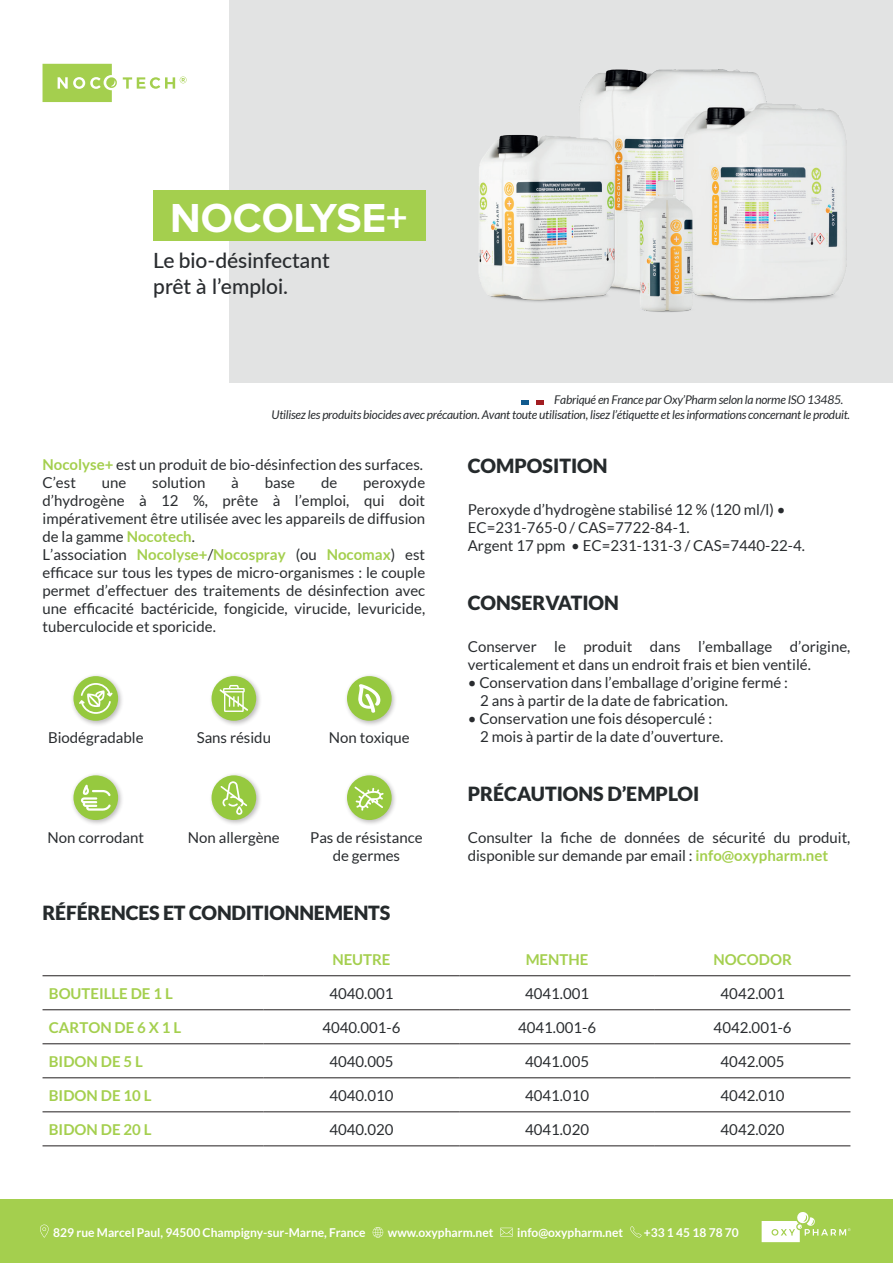
<style>
.page{position:relative;width:893px;height:1263px;background:#fff}
.page>*{position:absolute;margin:0;border:0;box-sizing:border-box;transform-origin:0 0}
.t1{font:700 42px "Proxima Nova";color:#fff}
.t2{font:500 21px/25.2px "Lato";color:#292c2f}
.t3{font:900 19.5px "Lato";color:#252a2c}
.t4{font:15px/18px "Lato";color:#292c2f}
.t5{font:700 15px "Lato";color:#a4cf4e}
.t6{font:700 12.3px "Lato";color:#fff}
.t7{font:italic 12px "Lato";letter-spacing:-.02em;color:#292c2f}
.s1{font-weight:700;color:#a4cf4e}
</style>
<div class="page">
<div style="left:0;top:1199px;width:893px;height:64px;background:#a4cf4e"></div>
<svg style="left:40px;top:1224px;width:9px;height:13px"></svg>
<svg style="left:373px;top:1227px;width:10px;height:10px"></svg>
<svg style="left:500px;top:1228px;width:13px;height:8px"></svg>
<svg style="left:630px;top:1226px;width:11px;height:11px"></svg>
<svg style="left:762px;top:1212px;width:88px;height:30px"></svg>
<div style="left:229px;top:0;width:664px;height:383px;background:#e2e3e3"></div>
<div style="left:153px;top:191px;width:272px;height:50px;background:#a4cf4e"></div>
<svg style="left:521px;top:400px;width:23px;height:4px"></svg>
<svg style="left:43px;top:64px;width:144px;height:38px"></svg>
<div style="left:71px;top:673px;width:53px;height:54px;background:#231f20;opacity:.3"></div>
<div style="left:73px;top:676px;width:45px;height:45px;background:#96c93f;border-radius:50%"></div>
<svg style="left:79px;top:683px;width:33px;height:31px"></svg>
<div style="left:71px;top:772px;width:53px;height:54px;background:#231f20;opacity:.3"></div>
<div style="left:73px;top:775px;width:45px;height:45px;background:#96c93f;border-radius:50%"></div>
<svg style="left:81px;top:785px;width:30px;height:26px"></svg>
<div style="left:344px;top:673px;width:54px;height:54px;background:#231f20;opacity:.3"></div>
<div style="left:347px;top:676px;width:45px;height:45px;background:#96c93f;border-radius:50%"></div>
<svg style="left:358px;top:684px;width:22px;height:29px"></svg>
<div style="left:209px;top:673px;width:53px;height:54px;background:#231f20;opacity:.3"></div>
<div style="left:212px;top:676px;width:44px;height:45px;background:#96c93f;border-radius:50%"></div>
<svg style="left:220px;top:685px;width:28px;height:27px"></svg>
<div style="left:209px;top:772px;width:53px;height:54px;background:#231f20;opacity:.3"></div>
<div style="left:212px;top:775px;width:44px;height:45px;background:#96c93f;border-radius:50%"></div>
<svg style="left:220px;top:781px;width:27px;height:34px"></svg>
<div style="left:344px;top:772px;width:54px;height:54px;background:#231f20;opacity:.3"></div>
<div style="left:347px;top:775px;width:45px;height:45px;background:#96c93f;border-radius:50%"></div>
<svg style="left:354px;top:786px;width:30px;height:25px"></svg>
<hr style="left:43px;top:975px;width:221px;height:1px;background:#231f20">
<hr style="left:264px;top:975px;width:195px;height:1px;background:#231f20">
<hr style="left:459px;top:975px;width:196px;height:1px;background:#231f20">
<hr style="left:655px;top:975px;width:195px;height:1px;background:#231f20">
<hr style="left:43px;top:1009px;width:221px;height:1px;background:#231f20">
<hr style="left:264px;top:1009px;width:195px;height:1px;background:#231f20">
<hr style="left:459px;top:1009px;width:196px;height:1px;background:#231f20">
<hr style="left:655px;top:1009px;width:195px;height:1px;background:#231f20">
<hr style="left:43px;top:1043px;width:221px;height:1px;background:#231f20">
<hr style="left:264px;top:1043px;width:195px;height:1px;background:#231f20">
<hr style="left:459px;top:1043px;width:196px;height:1px;background:#231f20">
<hr style="left:655px;top:1043px;width:195px;height:1px;background:#231f20">
<hr style="left:43px;top:1077px;width:221px;height:1px;background:#231f20">
<hr style="left:264px;top:1077px;width:195px;height:1px;background:#231f20">
<hr style="left:459px;top:1077px;width:196px;height:1px;background:#231f20">
<hr style="left:655px;top:1077px;width:195px;height:1px;background:#231f20">
<hr style="left:43px;top:1111px;width:221px;height:1px;background:#231f20">
<hr style="left:264px;top:1111px;width:195px;height:1px;background:#231f20">
<hr style="left:459px;top:1111px;width:196px;height:1px;background:#231f20">
<hr style="left:655px;top:1111px;width:195px;height:1px;background:#231f20">
<hr style="left:43px;top:1145px;width:221px;height:1px;background:#231f20">
<hr style="left:264px;top:1145px;width:195px;height:1px;background:#231f20">
<hr style="left:459px;top:1145px;width:196px;height:1px;background:#231f20">
<hr style="left:655px;top:1145px;width:195px;height:1px;background:#231f20">
<img style="left:479px;top:69px;width:368px;height:243px">
<h1 class="t1" style="left:170px;top:194px;width:239px">NOCOLYSE+</h1>
<h2 class="t2" style="left:153px;top:247px;width:178px">Le bio-désinfectant prêt à l’emploi.</h2>
<p class="t7" style="left:554px;top:393px;width:291px">Fabriqué en France par Oxy’Pharm selon la norme ISO 13485.</p>
<p class="t7" style="left:272px;top:408px;width:580px">Utilisez les produits biocides avec précaution. Avant toute utilisation, lisez l’étiquette et les informations concernant le produit.</p>
<p class="t4" style="left:43px;top:455px;width:382px"><span class="s1">Nocolyse+</span> est un produit de bio-désinfection des surfaces.<br>C’est</p>
<p class="t4" style="left:43px;top:473px;width:384px;text-indent:321px">peroxyde d’hydrogène à 12 %, prête à l’emploi, qui doit impérativement être utilisée avec les appareils de diffusion de la gamme <span class="s1">Nocotech</span>.<br>L’association <span class="s1">Nocolyse+</span>/<span class="s1">Nocospray</span> (ou <span class="s1">Nocomax</span>) est efficace sur tous les types de micro-organismes : le couple permet d’effectuer des traitements de désinfection avec une efficacité bactéricide, fongicide, virucide, levuricide, tuberculocide et sporicide.</p>
<p class="t4" style="left:102px;top:473px;width:26px">une</p>
<p class="t4" style="left:152px;top:473px;width:55px">solution</p>
<p class="t4" style="left:231px;top:473px;width:9px">à</p>
<p class="t4" style="left:265px;top:473px;width:32px">base</p>
<p class="t4" style="left:321px;top:473px;width:18px">de</p>
<p class="t4" style="left:48px;top:729px;width:97px">Biodégradable</p>
<p class="t4" style="left:197px;top:729px;width:76px">Sans résidu</p>
<p class="t4" style="left:329px;top:729px;width:82px">Non toxique</p>
<p class="t4" style="left:47px;top:828px;width:98px">Non corrodant</p>
<p class="t4" style="left:188px;top:828px;width:93px">Non allergène</p>
<p class="t4" style="left:310px;top:828px;width:114px;text-align:center">Pas de résistance de germes</p>
<h3 class="t3" style="left:43px;top:902px;width:349px">RÉFÉRENCES ET CONDITIONNEMENTS</h3>
<h3 class="t3" style="left:468px;top:455px;width:141px">COMPOSITION</h3>
<p class="t4" style="left:468px;top:500px;width:339px">Peroxyde d’hydrogène stabilisé 12 % (120 ml/l) •<br>EC=231-765-0 / CAS=7722-84-1.<br>Argent 17 ppm • EC=231-131-3 / CAS=7440-22-4.</p>
<h3 class="t3" style="left:468px;top:592px;width:153px">CONSERVATION</h3>
<p class="t4" style="left:468px;top:637px;width:384px">Conserver le produit dans l’emballage d’origine, verticalement et dans un endroit frais et bien ventilé.</p>
<p class="t4" style="left:480px;top:673px;width:309px;text-indent:-13px">• Conservation dans l’emballage d’origine fermé :<br>2 ans à partir de la date de fabrication.</p>
<p class="t4" style="left:480px;top:709px;width:244px;text-indent:-13px">• Conservation une fois désoperculé :<br>2 mois à partir de la date d’ouverture.</p>
<h3 class="t3" style="left:468px;top:783px;width:233px">PRÉCAUTIONS D’EMPLOI</h3>
<p class="t4" style="left:468px;top:828px;width:384px">Consulter la fiche de données de sécurité du produit, disponible sur demande par email : <span class="s1">info@oxypharm.net</span></p>
<p class="t5" style="left:332px;top:951px;width:60px">NEUTRE</p>
<p class="t5" style="left:526px;top:951px;width:64px">MENTHE</p>
<p class="t5" style="left:713px;top:951px;width:80px">NOCODOR</p>
<p class="t5" style="left:49px;top:985px;width:125px">BOUTEILLE DE 1 L</p>
<p class="t4" style="left:329px;top:984px;width:66px">4040.001</p>
<p class="t4" style="left:525px;top:984px;width:66px">4041.001</p>
<p class="t4" style="left:721px;top:984px;width:66px">4042.001</p>
<p class="t5" style="left:49px;top:1019px;width:134px">CARTON DE 6 X 1 L</p>
<p class="t4" style="left:322px;top:1018px;width:79px">4040.001-6</p>
<p class="t4" style="left:518px;top:1018px;width:79px">4041.001-6</p>
<p class="t4" style="left:714px;top:1018px;width:79px">4042.001-6</p>
<p class="t5" style="left:49px;top:1053px;width:95px">BIDON DE 5 L</p>
<p class="t4" style="left:329px;top:1052px;width:66px">4040.005</p>
<p class="t4" style="left:525px;top:1052px;width:66px">4041.005</p>
<p class="t4" style="left:721px;top:1052px;width:66px">4042.005</p>
<p class="t5" style="left:49px;top:1087px;width:104px">BIDON DE 10 L</p>
<p class="t4" style="left:329px;top:1086px;width:66px">4040.010</p>
<p class="t4" style="left:525px;top:1086px;width:66px">4041.010</p>
<p class="t4" style="left:721px;top:1086px;width:66px">4042.010</p>
<p class="t5" style="left:49px;top:1121px;width:104px">BIDON DE 20 L</p>
<p class="t4" style="left:329px;top:1120px;width:66px">4040.020</p>
<p class="t4" style="left:525px;top:1120px;width:66px">4041.020</p>
<p class="t4" style="left:721px;top:1120px;width:66px">4042.020</p>
<p class="t6" style="left:53px;top:1225px;width:314px">829 rue Marcel Paul, 94500 Champigny-sur-Marne, France</p>
<p class="t6" style="left:388px;top:1225px;width:107px">www.oxypharm.net</p>
<p class="t6" style="left:517px;top:1225px;width:107px">info@oxypharm.net</p>
<p class="t6" style="left:644px;top:1225px;width:97px">+33 1 45 18 78 70</p>
</div>
